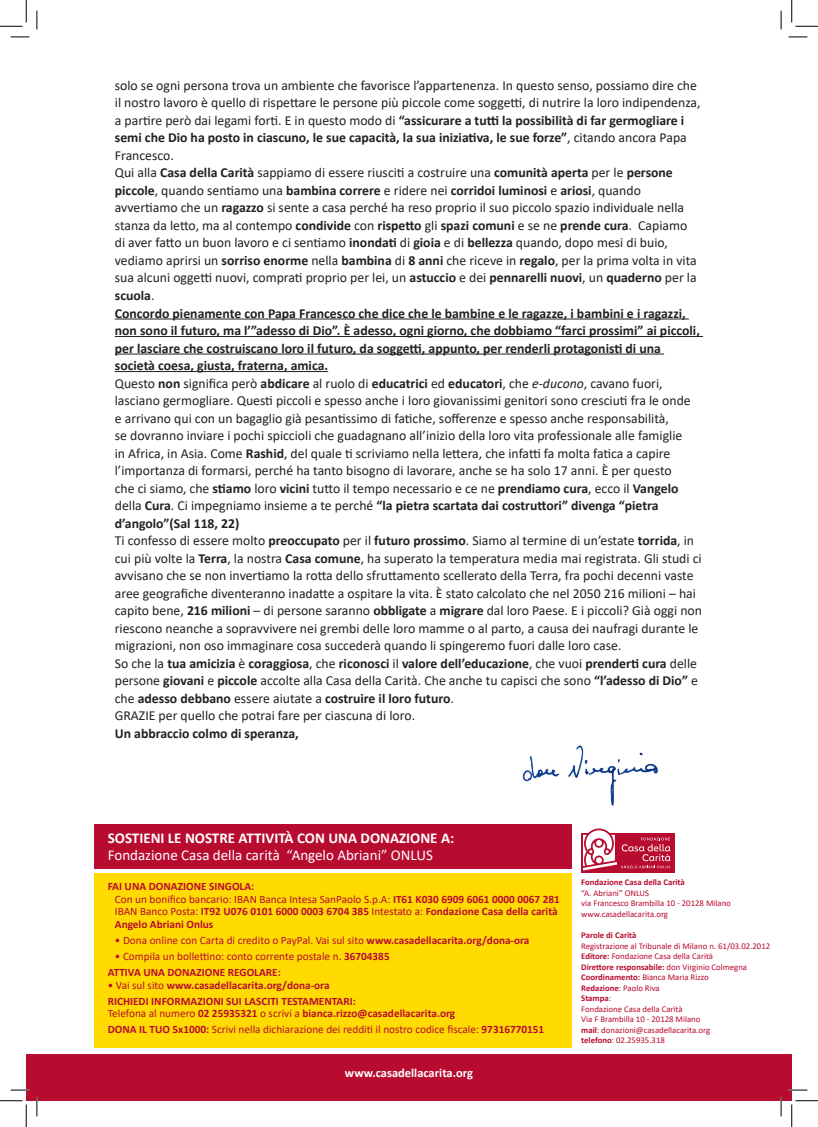
<style>
.page{position:relative;width:818px;height:1127px;background:#fff}
.page>*{position:absolute;margin:0;border:0;box-sizing:border-box;transform-origin:0 0}
.t1{font:15px "Calibri";color:#fff}
.t2{font:700 15px "Calibri";color:#fff}
.t3{font:13.75px/17.5px "Calibri";color:#231f20}
.t4{font:700 13.75px "Calibri";color:#231f20}
.t5{font:700 12.5px "Calibri";color:#fff}
.t6{font:11.25px/16px "Calibri";color:#b80b30}
.t7{font:700 11.25px/12.5px "Calibri";color:#b80b30}
.t8{font:8.75px/10.5px "Calibri";color:#b80b30}
.t9{font:700 8.75px "Calibri";color:#b80b30}
.s1{font-weight:700}
.s2{font-style:italic}
.s3{font-weight:400}
</style>
<div class="page">
<hr style="left:115px;top:318px;width:574px;height:1px;background:#231f20">
<hr style="left:115px;top:336px;width:588px;height:1px;background:#231f20">
<hr style="left:115px;top:353px;width:549px;height:1px;background:#231f20">
<hr style="left:115px;top:371px;width:213px;height:1px;background:#231f20">
<div style="left:95px;top:872px;width:477px;height:175px;background:#ffdb01"></div>
<div style="left:26px;top:1054px;width:766px;height:46px;background:#b80b30"></div>
<div style="left:95px;top:824px;width:477px;height:44px;background:#b80b30"></div>
<div style="left:581px;top:832px;width:93px;height:40px;background:#b80b30"></div>
<svg style="left:581px;top:828px;width:89px;height:43px"></svg>
<img style="left:522px;top:745px;width:137px;height:63px">
<svg style="left:11px;top:36px;width:18px;height:2px"></svg>
<svg style="left:788px;top:36px;width:19px;height:2px"></svg>
<svg style="left:11px;top:1089px;width:18px;height:1px"></svg>
<svg style="left:788px;top:1089px;width:19px;height:1px"></svg>
<svg style="left:36px;top:11px;width:2px;height:18px"></svg>
<svg style="left:36px;top:1097px;width:2px;height:18px"></svg>
<svg style="left:780px;top:11px;width:2px;height:18px"></svg>
<svg style="left:780px;top:1097px;width:2px;height:18px"></svg>
<svg style="left:0;top:0;width:27px;height:27px"></svg>
<svg style="left:0;top:1100px;width:27px;height:26px"></svg>
<svg style="left:791px;top:0;width:27px;height:27px"></svg>
<svg style="left:791px;top:1100px;width:27px;height:26px"></svg>
<p class="t3" style="left:115px;top:76px;width:589px">solo se ogni persona trova un ambiente che favorisce l’appartenenza. In questo senso, possiamo dire che il nostro lavoro è quello di rispettare le persone più piccole come soggetti, di nutrire la loro indipendenza, a partire però dai legami forti. E in questo modo di <span class="s1">“assicurare a tutti la possibilità di far germogliare i semi che Dio ha posto in ciascuno, le sue capacità, la sua iniziativa, le sue forze”</span>, citando ancora Papa Francesco.<br>Qui alla <span class="s1">Casa della Carità</span> sappiamo di essere riusciti a costruire una <span class="s1">comunità aperta</span> per le <span class="s1">persone piccole</span>, quando sentiamo una <span class="s1">bambina correre</span> e ridere nei <span class="s1">corridoi luminosi</span> e <span class="s1">ariosi</span>, quando avvertiamo che un <span class="s1">ragazzo</span> si sente a casa perché ha reso proprio il suo piccolo spazio individuale nella stanza da letto, ma al contempo <span class="s1">condivide</span> con <span class="s1">rispetto</span> gli <span class="s1">spazi comuni</span> e se ne <span class="s1">prende cura</span>. Capiamo<br>di aver fatto un buon lavoro e ci sentiamo <span class="s1">inondati</span> di <span class="s1">gioia</span> e di <span class="s1">bellezza</span> quando, dopo mesi di buio, vediamo aprirsi un <span class="s1">sorriso enorme</span> nella <span class="s1">bambina</span> di <span class="s1">8 anni</span> che riceve in <span class="s1">regalo</span>, per la prima volta in vita sua alcuni oggetti nuovi, comprati proprio per lei, un <span class="s1">astuccio</span> e dei <span class="s1">pennarelli nuovi</span>, un <span class="s1">quaderno</span> per la <span class="s1">scuola</span>.<br><span class="s1">Concordo pienamente con Papa Francesco che dice che le bambine e le ragazze, i bambini e i ragazzi, non sono il futuro, ma l’”adesso di Dio”. È adesso, ogni giorno, che dobbiamo “farci prossimi” ai piccoli, per lasciare che costruiscano loro il futuro, da soggetti, appunto, per renderli protagonisti di una società coesa, giusta, fraterna, amica.<br></span>Questo <span class="s1">non</span> significa però <span class="s1">abdicare</span> al ruolo di <span class="s1">educatrici</span> ed <span class="s1">educatori</span>, che <span class="s2">e-ducono</span>, cavano fuori, lasciano germogliare. Questi piccoli e spesso anche i loro giovanissimi genitori sono cresciuti fra le onde<br>e arrivano qui con un bagaglio già pesantissimo di fatiche, sofferenze e spesso anche responsabilità,<br>se dovranno inviare i pochi spiccioli che guadagnano all’inizio della loro vita professionale alle famiglie<br>in Africa, in Asia. Come <span class="s1">Rashid</span>, del quale ti scriviamo nella lettera, che infatti fa molta fatica a capire l’importanza di formarsi, perché ha tanto bisogno di lavorare, anche se ha solo 17 anni. È per questo<br>che ci siamo, che <span class="s1">stiamo</span> loro <span class="s1">vicini</span> tutto il tempo necessario e ce ne <span class="s1">prendiamo cura</span>, ecco il <span class="s1">Vangelo </span>della <span class="s1">Cura</span>. Ci impegniamo insieme a te perché <span class="s1">“la pietra scartata dai costruttori” divenga “pietra d’angolo”(Sal 118, 22)<br></span>Ti confesso di essere molto <span class="s1">preoccupato</span> per il <span class="s1">futuro prossimo</span>. Siamo al termine di un’estate <span class="s1">torrida</span>, in cui più volte la <span class="s1">Terra</span>, la nostra <span class="s1">Casa comune</span>, ha superato la temperatura media mai registrata. Gli studi ci avvisano che se non invertiamo la rotta dello sfruttamento scellerato della Terra, fra pochi decenni vaste aree geografiche diventeranno inadatte a ospitare la vita. È stato calcolato che nel 2050 216 milioni – hai capito bene, <span class="s1">216 milioni</span> – di persone saranno <span class="s1">obbligate</span> a <span class="s1">migrare</span> dal loro Paese. E i piccoli? Già oggi non riescono neanche a sopravvivere nei grembi delle loro mamme o al parto, a causa dei naufragi durante le migrazioni, non oso immaginare cosa succederà quando li spingeremo fuori dalle loro case.<br>So che la <span class="s1">tua amicizia</span> è <span class="s1">coraggiosa</span>, che <span class="s1">riconosci</span> il <span class="s1">valore dell’educazione</span>, che vuoi <span class="s1">prenderti cura</span> delle persone <span class="s1">giovani</span> e <span class="s1">piccole</span> accolte alla Casa della Carità. Che anche tu capisci che sono <span class="s1">“l’adesso di Dio”</span> e che <span class="s1">adesso debbano</span> essere aiutate a <span class="s1">costruire il loro futuro</span>.<br>GRAZIE per quello che potrai fare per ciascuna di loro.</p>
<p class="t4" style="left:115px;top:723px;width:185px">Un abbraccio colmo di speranza,</p>
<p class="t2" style="left:108px;top:827px;width:348px">SOSTIENI LE NOSTRE ATTIVITÀ CON UNA DONAZIONE A:</p>
<p class="t1" style="left:108px;top:844px;width:327px">Fondazione Casa della carità “Angelo Abriani” ONLUS</p>
<p class="t7" style="left:115px;top:880px;width:447px;text-indent:-7px">FAI UNA DONAZIONE SINGOLA:<br><span class="s3">Con un bonifico bancario: IBAN Banca Intesa SanPaolo S.p.A:</span> IT61 K030 6909 6061 0000 0067 281<br><span class="s3">IBAN Banco Posta:</span> IT92 U076 0101 6000 0003 6704 385 <span class="s3">Intestato a:</span> Fondazione Casa della carità Angelo Abriani Onlus</p>
<p class="t6" style="left:115px;top:931px;width:416px">• Dona online con Carta di credito o PayPal. Vai sul sito <span class="s1">www.casadellacarita.org/dona-ora</span></p>
<p class="t6" style="left:108px;top:947px;width:283px;text-indent:7px">• Compila un bollettino: conto corrente postale n. <span class="s1">36704385<br>ATTIVA UNA DONAZIONE REGOLARE:</span></p>
<p class="t7" style="left:108px;top:976px;width:250px;line-height:16px"><span class="s3">• Vai sul sito</span> www.casadellacarita.org/dona-ora<br>RICHIEDI INFORMAZIONI SUI LASCITI TESTAMENTARI:</p>
<p class="t6" style="left:108px;top:1004px;width:438px">Telefona al numero <span class="s1">02 25935321</span> o scrivi a <span class="s1">bianca.rizzo@casadellacarita.org<br>DONA IL TUO 5x1000:</span> Scrivi nella dichiarazione dei redditi il nostro codice fiscale: <span class="s1">97316770151</span></p>
<p class="t5" style="left:345px;top:1063px;width:130px">www.casadellacarita.org</p>
<p class="t9" style="left:581px;top:876px;width:105px">Fondazione Casa della Carità</p>
<p class="t8" style="left:581px;top:887px;width:151px">“A. Abriani” ONLUS<br>via Francesco Brambilla 10 - 20128 Milano www.casadellacarita.org</p>
<p class="t9" style="left:581px;top:928px;width:57px">Parole di Carità</p>
<p class="t8" style="left:581px;top:939px;width:191px">Registrazione al Tribunale di Milano n. 61/03.02.2012<br><span class="s1">Editore:</span> Fondazione Casa della Carità<br><span class="s1">Direttore responsabile:</span> don Virginio Colmegna <span class="s1">Coordinamento:</span> Bianca Maria Rizzo<br><span class="s1">Redazione</span>: Paolo Riva<br><span class="s1">Stampa</span>:<br>Fondazione Casa della Carità<br>Via F Brambilla 10 - 20128 Milano<br><span class="s1">mail</span>: donazioni@casadellacarita.org<br><span class="s1">telefono</span>: 02.25935.318</p>
</div>
